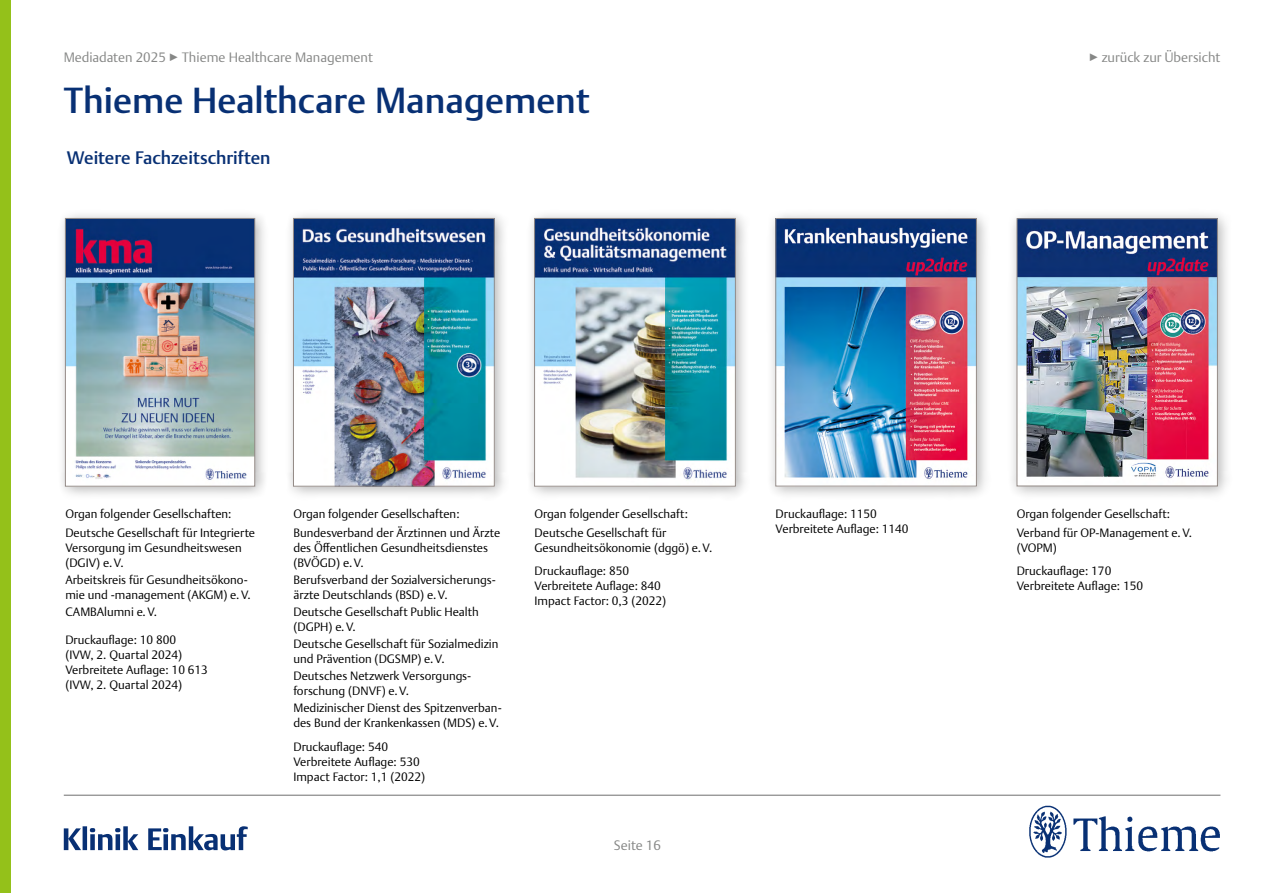
<style>
.page{position:relative;width:1263px;height:893px;background:#fff}
.page>*{position:absolute;margin:0;border:0;box-sizing:border-box;transform-origin:0 0}
.t1{font:500 36px "Thieme Argo 2011";color:#083074}
.t2{font:500 18px "Thieme Argo 2011";color:#083074}
.t3{font:300 13.5px "Thieme Argo 2011";color:#868786}
.t4{font:300 12px/15px "Thieme Argo 2011";color:#000}
.s1{font-weight:700}
</style>
<div class="page">
<img style="left:1029px;top:805px;width:191px;height:53px">
<hr style="left:64px;top:795px;width:1156px;height:1px;background:#6e6e6e">
<div style="left:0;top:0;width:11px;height:893px;background:#94c11a"></div>
<svg style="left:64px;top:826px;width:184px;height:24px"></svg>
<div style="left:56px;top:209px;width:213px;height:291px;background:#000;opacity:.3"></div>
<img style="left:67px;top:220px;width:186px;height:264px">
<div style="left:65px;top:218px;width:190px;height:268px;border:1px solid #948b87"></div>
<div style="left:284px;top:209px;width:224px;height:291px;background:#000;opacity:.3"></div>
<img style="left:295px;top:220px;width:197px;height:264px">
<div style="left:293px;top:218px;width:201px;height:268px;border:1px solid #948b87"></div>
<div style="left:525px;top:209px;width:224px;height:291px;background:#000;opacity:.3"></div>
<img style="left:536px;top:220px;width:197px;height:264px">
<div style="left:534px;top:218px;width:201px;height:268px;border:1px solid #948b87"></div>
<div style="left:766px;top:208px;width:226px;height:294px;background:#000;opacity:.3"></div>
<img style="left:777px;top:220px;width:197px;height:264px">
<div style="left:775px;top:218px;width:201px;height:268px;border:1px solid #948b87"></div>
<div style="left:1007px;top:208px;width:226px;height:294px;background:#000;opacity:.3"></div>
<img style="left:1019px;top:220px;width:197px;height:264px">
<div style="left:1017px;top:218px;width:201px;height:268px;border:1px solid #948b87"></div>
<p class="t3" style="left:64px;top:48px;width:311px">Mediadaten 2025 <span class="s1">▶</span> Thieme Healthcare Management</p>
<h1 class="t1" style="left:64px;top:77px;width:527px">Thieme Healthcare Management</h1>
<h2 class="t2" style="left:67px;top:146px;width:205px">Weitere Fachzeitschriften</h2>
<p class="t3" style="left:1089px;top:48px;width:133px"><span class="s1">▶</span> zurück zur Übersicht</p>
<p class="t4" style="left:65px;top:503px;width:191px;line-height:19.2px">Organ folgender Gesellschaften:<br>Deutsche Gesellschaft für Integrierte</p>
<p class="t4" style="left:65px;top:540px;width:178px">Versorgung im Gesundheitswesen (DGIV) e.V.</p>
<p class="t4" style="left:65px;top:572px;width:187px">Arbeitskreis für Gesundheitsökono&shy;mie und -management (AKGM) e.V.</p>
<p class="t4" style="left:65px;top:604px;width:93px">CAMBAlumni e.V.</p>
<p class="t4" style="left:65px;top:632px;width:144px">Druckauflage: 10 800<br>(IVW, 2. Quartal 2024)<br>Verbreitete Auflage: 10 613 (IVW, 2. Quartal 2024)</p>
<p class="t4" style="left:293px;top:503px;width:208px;line-height:19.2px">Organ folgender Gesellschaften:<br>Bundesverband der Ärztinnen und Ärzte</p>
<p class="t4" style="left:293px;top:540px;width:196px">des Öffentlichen Gesundheitsdienstes (BVÖGD) e.V.</p>
<p class="t4" style="left:293px;top:572px;width:204px">Berufsverband der Sozialversicherungs&shy;ärzte Deutschlands (BSD) e.V.</p>
<p class="t4" style="left:293px;top:604px;width:187px">Deutsche Gesellschaft Public Health (DGPH) e.V.</p>
<p class="t4" style="left:293px;top:636px;width:207px">Deutsche Gesellschaft für Sozialmedizin und Prävention (DGSMP) e.V.</p>
<p class="t4" style="left:293px;top:668px;width:179px">Deutsches Netzwerk Versorgungs&shy;forschung (DNVF) e.V.</p>
<p class="t4" style="left:293px;top:700px;width:210px">Medizinischer Dienst des Spitzenverban&shy;des Bund der Krankenkassen (MDS) e.V.</p>
<p class="t4" style="left:293px;top:739px;width:133px">Druckauflage: 540<br>Verbreitete Auflage: 530<br>Impact Factor: 1,1 (2022)</p>
<p class="t4" style="left:534px;top:503px;width:155px;line-height:19.2px">Organ folgender Gesellschaft:<br>Deutsche Gesellschaft für</p>
<p class="t4" style="left:534px;top:536px;width:179px;line-height:23.5px">Gesundheitsökonomie (dggö) e.V.<br>Druckauflage: 850</p>
<p class="t4" style="left:534px;top:578px;width:133px">Verbreitete Auflage: 840<br>Impact Factor: 0,3 (2022)</p>
<p class="t3" style="left:614px;top:837px;width:49px">Seite 16</p>
<p class="t4" style="left:775px;top:506px;width:135px">Druckauflage: 1150<br>Verbreitete Auflage: 1140</p>
<p class="t4" style="left:1017px;top:503px;width:177px;line-height:19.2px">Organ folgender Gesellschaft:<br>Verband für OP-Management e.V.</p>
<p class="t4" style="left:1017px;top:536px;width:96px;line-height:23.5px">(VOPM)<br>Druckauflage: 170</p>
<p class="t4" style="left:1017px;top:578px;width:128px">Verbreitete Auflage: 150</p>
</div>
